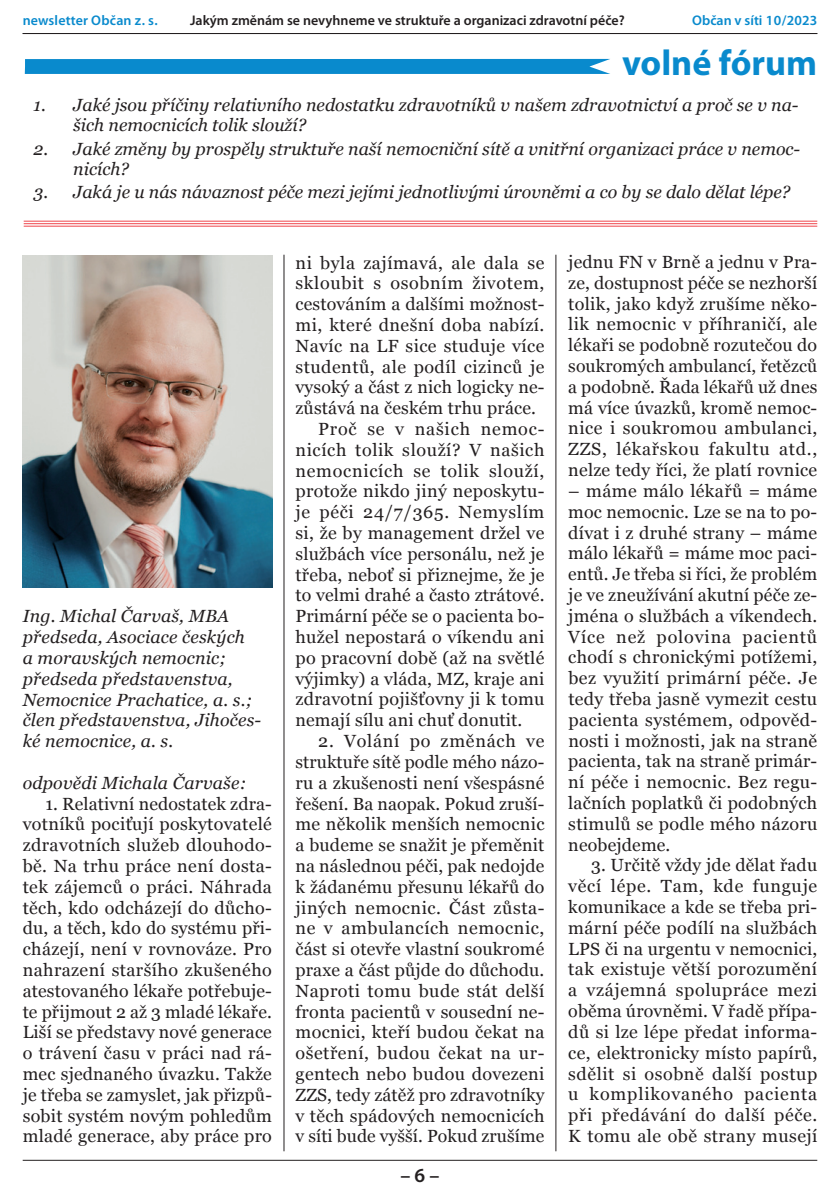
<style>
.page{position:relative;width:840px;height:1191px;background:#fff}
.page>*{position:absolute;margin:0;border:0;box-sizing:border-box;transform-origin:0 0}
.t1{font:700 36px "Myriad Pro";color:#098acd}
.t2{font:600 20px "Myriad Pro";color:#231f20}
.t3{font:17.6px/20.8px "Georgia";letter-spacing:.015em;color:#231f20;text-align:justify}
.t4{font:italic 17.6px/20.8px "Georgia";color:#231f20}
.t5{font:17.6px "Georgia";letter-spacing:.035em;color:#231f20}
.t6{font:17.6px "Georgia";letter-spacing:.04em;color:#231f20}
.t7{font:17.6px "Georgia";letter-spacing:.045em;color:#231f20}
.t8{font:600 14px "Myriad Pro";color:#231f20}
.t9{font:600 14px "Myriad Pro";letter-spacing:.01em;color:#098acd}
</style>
<div class="page">
<hr style="left:23px;top:1159px;width:793px;height:1px;background:#231f20">
<hr style="left:23px;top:33px;width:793px;height:1px;background:#231f20">
<svg style="left:25px;top:59px;width:585px;height:15px;background:#0e8cce"></svg>
<hr style="left:24px;top:221px;width:792px;height:1px;background:#ef474d">
<hr style="left:24px;top:223px;width:792px;height:1px;background:#ef474d">
<hr style="left:24px;top:226px;width:792px;height:1px;background:#ef474d">
<hr style="left:283px;top:255px;width:1px;height:896px;background:#231f20">
<hr style="left:555px;top:255px;width:1px;height:896px;background:#231f20">
<img style="left:23px;top:255px;width:249px;height:333px">
<p class="t9" style="left:23px;top:12px;width:136px">newsletter Občan z. s.</p>
<p class="t8" style="left:190px;top:12px;width:436px">Jakým změnám se nevyhneme ve struktuře a organizaci zdravotní péče?</p>
<p class="t9" style="left:691px;top:12px;width:126px">Občan v síti 10/2023</p>
<h1 class="t1" style="left:621px;top:40px;width:196px">volné fórum</h1>
<p class="t4" style="left:73px;top:94px;width:726px;text-indent:-40px">1. Jaké jsou příčiny relativního nedostatku zdravotníků v našem zdravotnictví a proč se v na&shy;šich nemocnicích tolik slouží?</p>
<p class="t4" style="left:73px;top:138px;width:728px;text-indent:-40px">2. Jaké změny by prospěly struktuře naší nemocniční sítě a vnitřní organizaci práce v nemoc&shy;nicích?</p>
<p class="t4" style="left:33px;top:182px;width:758px">3. Jaká je u nás návaznost péče mezi jejími jednotlivými úrovněmi a co by se dalo dělat lépe?</p>
<p class="t4" style="left:23px;top:606px;width:240px">Ing. Michal Čarvaš, MBA předseda, Asociace českých<br>a moravských nemocnic; předseda představenstva,<br>Nemocnice Prachatice, a. s.; člen představenstva, Jihočes&shy;ké nemocnice, a. s.</p>
<p class="t4" style="left:23px;top:772px;width:225px">odpovědi Michala Čarvaše:</p>
<p class="t3" style="left:23px;top:793px;width:250px;text-indent:23px">1. Relativní nedostatek zdra&shy;votníků pociťují poskytovatelé zdravotních služeb dlouhodo&shy;bě. Na trhu práce není dosta&shy;tek zájemců o práci. Náhrada těch, kdo odcházejí do důcho&shy;du, a těch, kdo do systému při&shy;cházejí, není v rovnováze. Pro nahrazení staršího zkušeného atestovaného lékaře potřebuje&shy;te přijmout 2 až 3 mladé lékaře.<br>Liší se představy nové generace o trávení času v práci nad rá&shy;mec sjednaného úvazku. Takže je třeba se zamyslet, jak přizpů&shy;sobit systém novým pohledům mladé generace, aby práce pro</p>
<p class="t3" style="left:295px;top:252px;width:250px">ni byla zajímavá, ale dala se</p>
<p class="t5" style="left:295px;top:273px;width:250px">skloubit s osobním životem,</p>
<p class="t3" style="left:295px;top:294px;width:250px">cestováním a dalšími možnost-</p>
<p class="t3" style="left:295px;top:314px;width:250px">mi, které dnešní doba nabízí.</p>
<p class="t3" style="left:295px;top:335px;width:250px">Navíc na LF sice studuje více</p>
<p class="t3" style="left:295px;top:356px;width:250px">studentů, ale podíl cizinců je</p>
<p class="t3" style="left:295px;top:377px;width:250px">vysoký a část z nich logicky ne-</p>
<p class="t3" style="left:295px;top:398px;width:242px">zůstává na českém trhu práce.</p>
<p class="t7" style="left:318px;top:419px;width:228px">Proč se v našich nemoc-</p>
<p class="t5" style="left:295px;top:440px;width:250px">nicích tolik slouží? V našich</p>
<p class="t6" style="left:295px;top:460px;width:250px">nemocnicích se tolik slouží,</p>
<p class="t3" style="left:295px;top:481px;width:250px">protože nikdo jiný neposkytu-</p>
<p class="t6" style="left:295px;top:502px;width:250px">je péči 24/7/365. Nemyslím</p>
<p class="t3" style="left:295px;top:522px;width:250px">si, že by management držel ve</p>
<p class="t3" style="left:295px;top:543px;width:250px">službách více personálu, než je</p>
<p class="t3" style="left:295px;top:564px;width:250px">třeba, neboť si přiznejme, že je</p>
<p class="t3" style="left:295px;top:585px;width:250px">to velmi drahé a často ztrátové.</p>
<p class="t3" style="left:295px;top:606px;width:250px">Primární péče se o pacienta bo-</p>
<p class="t3" style="left:295px;top:626px;width:250px">hužel nepostará o víkendu ani</p>
<p class="t3" style="left:295px;top:647px;width:250px">po pracovní době (až na světlé</p>
<p class="t3" style="left:295px;top:668px;width:250px">výjimky) a vláda, MZ, kraje ani</p>
<p class="t3" style="left:295px;top:689px;width:250px">zdravotní pojišťovny ji k tomu</p>
<p class="t3" style="left:295px;top:710px;width:228px">nemají sílu ani chuť donutit.</p>
<p class="t3" style="left:295px;top:730px;width:250px;text-indent:23px">2. Volání po změnách ve struktuře sítě podle mého názo&shy;ru a zkušenosti není všespásné řešení. Ba naopak. Pokud zruší&shy;me několik menších nemocnic a budeme se snažit je přeměnit na následnou péči, pak nedojde k žádanému přesunu lékařů do jiných nemocnic. Část zůsta&shy;ne v ambulancích nemocnic, část si otevře vlastní soukromé praxe a část půjde do důchodu.<br>Naproti tomu bude stát delší fronta pacientů v sousední ne&shy;mocnici, kteří budou čekat na ošetření, budou čekat na ur&shy;gentech nebo budou dovezeni ZZS, tedy zátěž pro zdravotníky v těch spádových nemocnicích v síti bude vyšší. Pokud zrušíme</p>
<p class="t2" style="left:400px;top:1162px;width:40px">– 6 –</p>
<p class="t3" style="left:568px;top:251px;width:250px">jednu FN v Brně a jednu v Pra&shy;ze, dostupnost péče se nezhorší tolik, jako když zrušíme něko&shy;lik nemocnic v příhraničí, ale lékaři se podobně rozutečou do soukromých ambulancí, řetězců a podobně. Řada lékařů už dnes má více úvazků, kromě nemoc&shy;nice i soukromou ambulanci, ZZS, lékařskou fakultu atd., nelze tedy říci, že platí rovnice</p>
<p class="t3" style="left:568px;top:480px;width:250px">– máme málo lékařů = máme moc nemocnic. Lze se na to po&shy;dívat i z druhé strany – máme málo lékařů = máme moc paci&shy;entů. Je třeba si říci, že problém je ve zneužívání akutní péče ze&shy;jména o službách a víkendech.<br>Více než polovina pacientů chodí s chronickými potížemi, bez využití primární péče. Je tedy třeba jasně vymezit cestu pacienta systémem, odpověd&shy;nosti i možnosti, jak na straně pacienta, tak na straně primár&shy;ní péče i nemocnic. Bez regu&shy;lačních poplatků či podobných stimulů se podle mého názoru neobejdeme.</p>
<p class="t3" style="left:568px;top:855px;width:250px;text-indent:23px">3. Určitě vždy jde dělat řadu věcí lépe. Tam, kde funguje komunikace a kde se třeba pri&shy;mární péče podílí na službách LPS či na urgentu v nemocnici, tak existuje větší porozumění a vzájemná spolupráce mezi oběma úrovněmi. V řadě přípa&shy;dů si lze lépe předat informa&shy;ce, elektronicky místo papírů, sdělit si osobně další postup u komplikovaného pacienta při předávání do další péče.<br>K tomu ale obě strany musejí</p>
</div>
